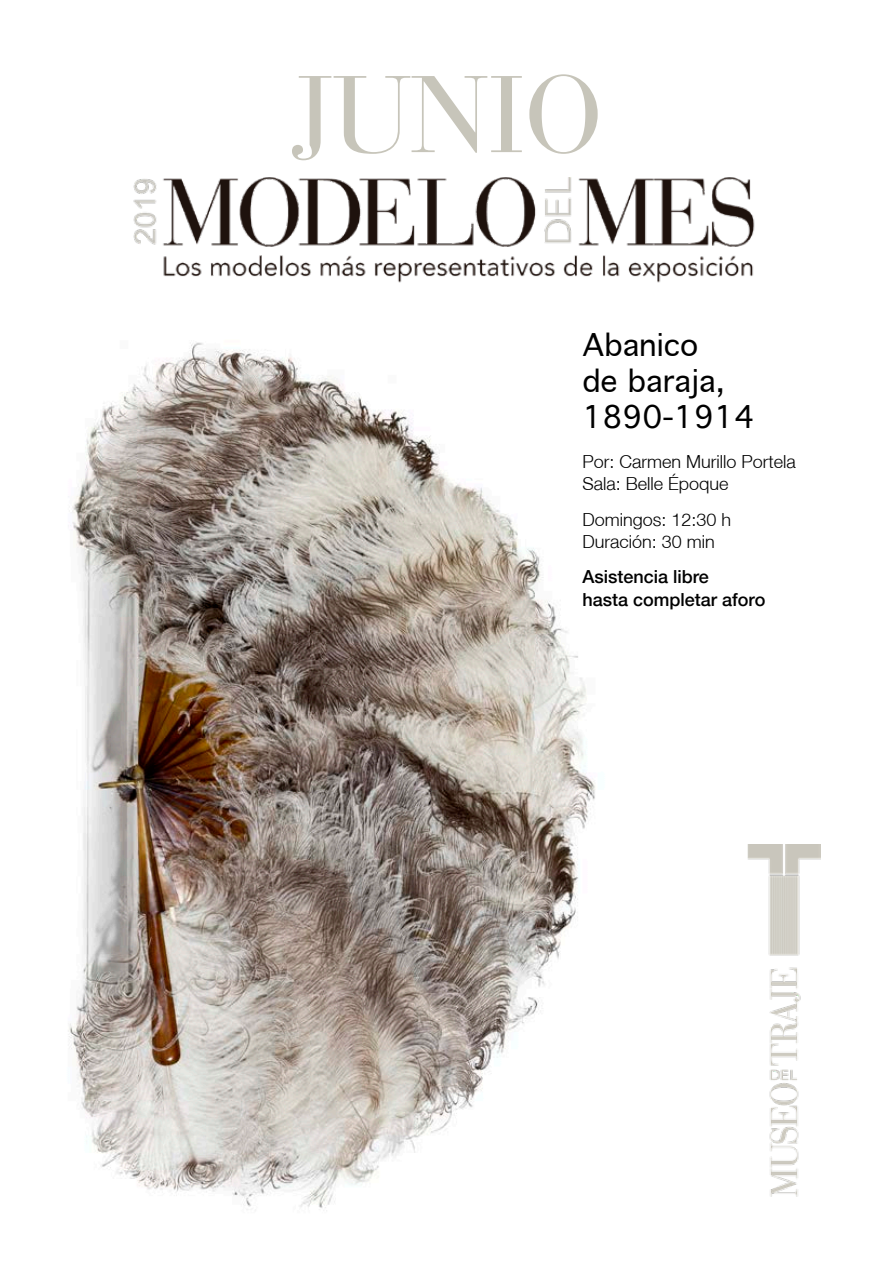
<style>
.page{position:relative;width:893px;height:1263px;background:#fff}
.page>*{position:absolute;margin:0;border:0;box-sizing:border-box;transform-origin:0 0}
.t1{font:108px "Bauer Bodoni LT";color:#c7c5ba}
.t2{font:30px/36px "Geneva";color:#000}
.t3{font:300 18px/22.5px "Helvetica Neue LT";color:#000}
.t4{font:500 18px/22.5px "Helvetica Neue LT";color:#000}
</style>
<div class="page">
<img style="left:68px;top:342px;width:528px;height:869px">
<img style="left:133px;top:177px;width:622px;height:106px">
<img style="left:747px;top:844px;width:73px;height:353px">
<h1 class="t1" style="left:290px;top:50px;width:314px">JUNIO</h1>
<h2 class="t2" style="left:583px;top:328px;width:173px">Abanico<br>de baraja,<br>1890-1914</h2>
<p class="t3" style="left:583px;top:450px;width:215px">Por: Carmen Murillo Portela<br>Sala: Belle Époque</p>
<p class="t3" style="left:583px;top:508px;width:150px">Domingos: 12:30 h<br>Duración: 30 min</p>
<p class="t4" style="left:583px;top:566px;width:184px">Asistencia libre<br>hasta completar aforo</p>
</div>
